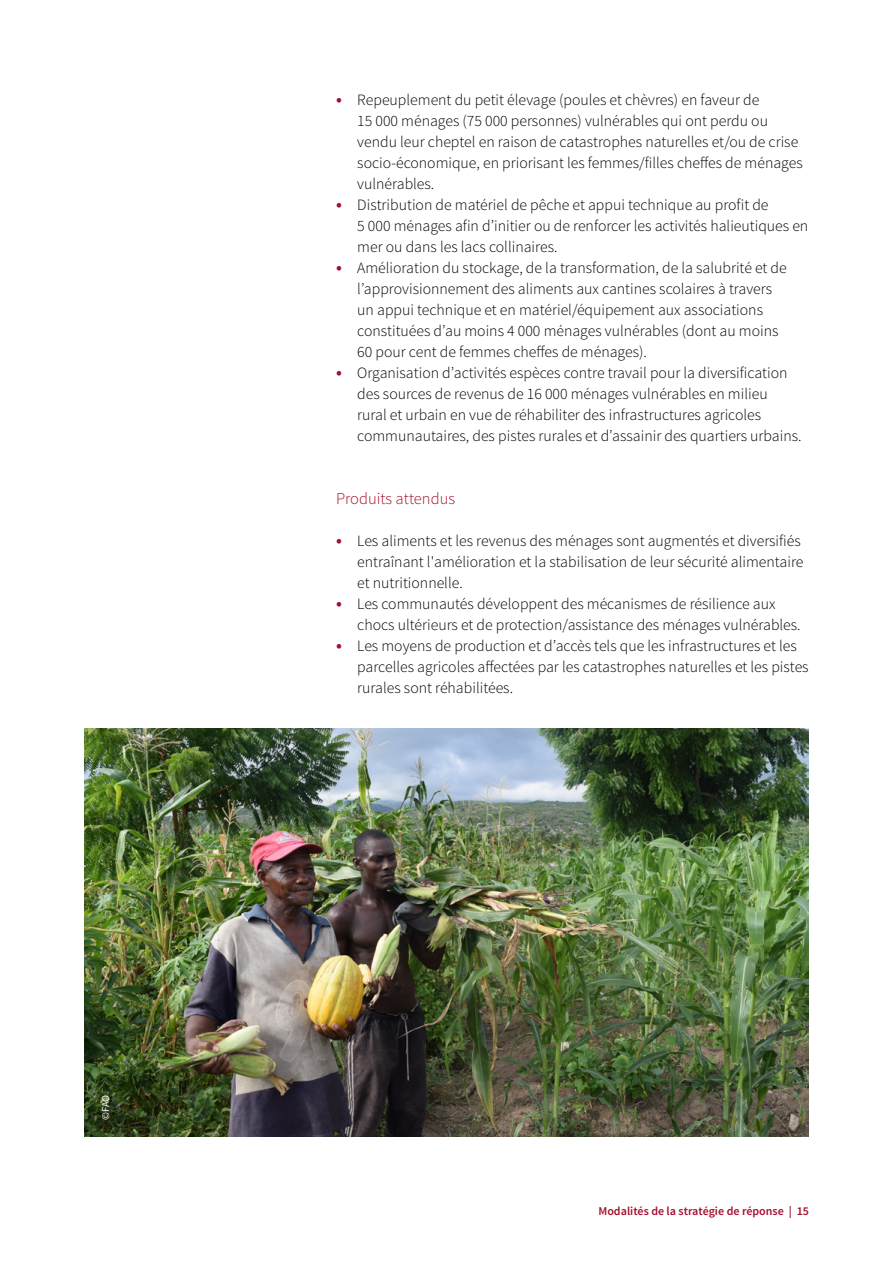
<style>
.page{position:relative;width:893px;height:1263px;background:#fff}
.page>*{position:absolute;margin:0;border:0;box-sizing:border-box;transform-origin:0 0}
.t1{font:300 16.5px "Source Sans Pro";color:#a50f2d}
.t2{font:300 15.75px/21px "Source Sans Pro";color:#000}
.t3{font:600 12px "Source Sans Pro";color:#a50f2d}
.t4{font:10.5px "Source Sans Pro";color:#fff}
.s1{font-weight:600;font-size:18px;color:#a50f2d}
</style>
<div class="page">
<img style="left:84px;top:728px;width:725px;height:409px">
<p class="t4" style="left:99px;top:1120px;width:27px;rotate:-90deg">©FAO</p>
<p class="t2" style="left:357px;top:89px;width:447px;text-indent:-21px"><span class="s1">•</span> Repeuplement du petit élevage (poules et chèvres) en faveur de<br>15 000 ménages (75 000 personnes) vulnérables qui ont perdu ou vendu leur cheptel en raison de catastrophes naturelles et/ou de crise socio-économique, en priorisant les femmes/filles cheffes de ménages vulnérables.</p>
<p class="t2" style="left:357px;top:194px;width:452px;text-indent:-21px"><span class="s1">•</span> Distribution de matériel de pêche et appui technique au profit de<br>5 000 ménages afin d’initier ou de renforcer les activités halieutiques en mer ou dans les lacs collinaires.</p>
<p class="t2" style="left:357px;top:257px;width:431px;text-indent:-21px"><span class="s1">•</span> Amélioration du stockage, de la transformation, de la salubrité et de l’approvisionnement des aliments aux cantines scolaires à travers un appui technique et en matériel/équipement aux associations constituées d’au moins 4 000 ménages vulnérables (dont au moins 60 pour cent de femmes cheffes de ménages).</p>
<p class="t2" style="left:357px;top:362px;width:446px;text-indent:-21px"><span class="s1">•</span> Organisation d’activités espèces contre travail pour la diversification des sources de revenus de 16 000 ménages vulnérables en milieu<br>rural et urbain en vue de réhabiliter des infrastructures agricoles communautaires, des pistes rurales et d’assainir des quartiers urbains.</p>
<p class="t1" style="left:336px;top:489px;width:121px">Produits attendus</p>
<p class="t2" style="left:357px;top:530px;width:448px;text-indent:-21px"><span class="s1">•</span> Les aliments et les revenus des ménages sont augmentés et diversifiés entraînant l'amélioration et la stabilisation de leur sécurité alimentaire et nutritionnelle.</p>
<p class="t2" style="left:357px;top:593px;width:445px;text-indent:-21px"><span class="s1">•</span> Les communautés développent des mécanismes de résilience aux chocs ultérieurs et de protection/assistance des ménages vulnérables.</p>
<p class="t2" style="left:357px;top:635px;width:453px;text-indent:-21px"><span class="s1">•</span> Les moyens de production et d’accès tels que les infrastructures et les parcelles agricoles affectées par les catastrophes naturelles et les pistes rurales sont réhabilitées.</p>
<p class="t3" style="left:598px;top:1203px;width:212px">Modalités de la stratégie de réponse | 15</p>
</div>
